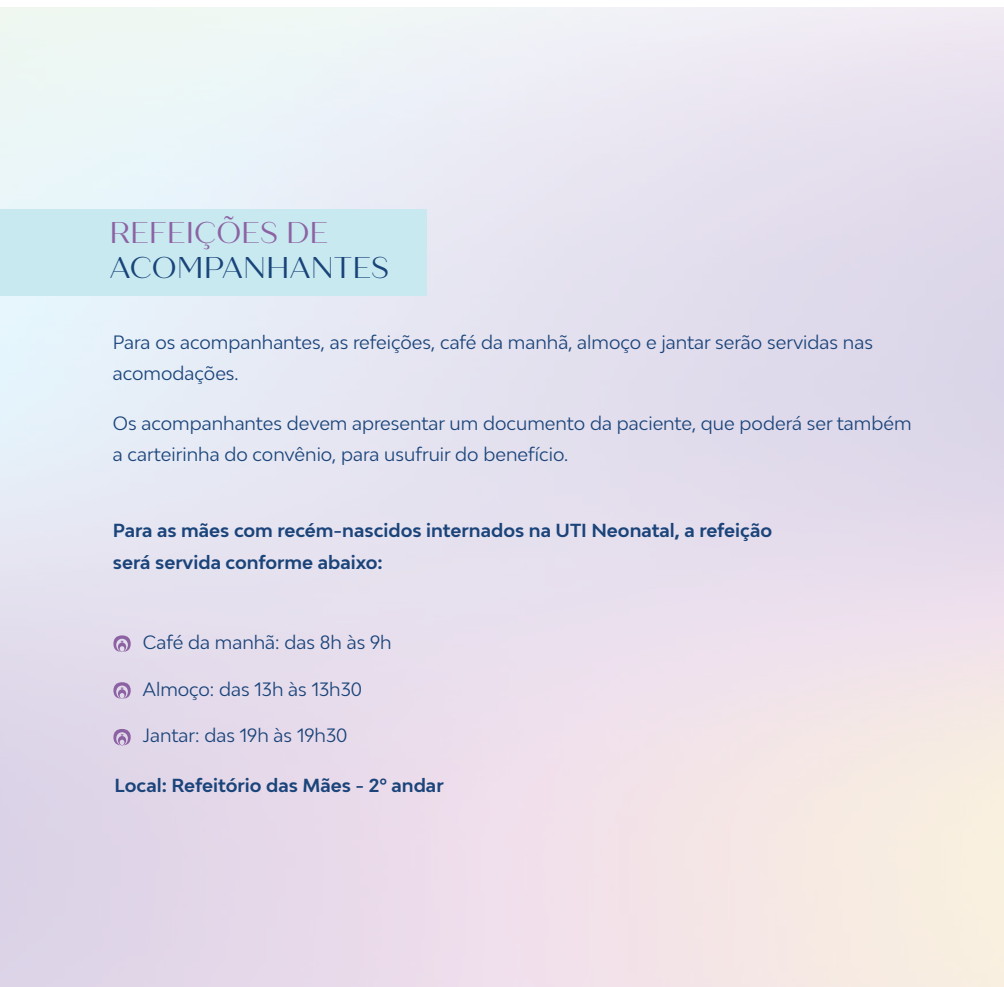
<style>
.page{position:relative;width:1004px;height:987px;background:#fff}
.page>*{position:absolute;margin:0;border:0;box-sizing:border-box;transform-origin:0 0}
.t1{font:30px "Quiche Sans";color:#194479}
.t2{font:30px "Quiche Sans";color:#8c62a3}
.t3{font:18px/31.5px "Bw Modelica";color:#1a447a}
.t4{font:700 18px/31.5px "Bw Modelica";color:#1a447a}
</style>
<div class="page">
<div style="left:0;top:209px;width:427px;height:86px;background:#c8e9f0"></div>
<svg style="left:113px;top:635px;width:18px;height:17px"></svg>
<svg style="left:113px;top:682px;width:18px;height:16px"></svg>
<svg style="left:113px;top:729px;width:18px;height:16px"></svg>
<h1 class="t2" style="left:109px;top:215px;width:220px">REFEIÇÕES DE</h1>
<h1 class="t1" style="left:109px;top:249px;width:281px">ACOMPANHANTES</h1>
<p class="t3" style="left:113px;top:326px;width:761px">Para os acompanhantes, as refeições, café da manhã, almoço e jantar serão servidas nas acomodações.</p>
<p class="t3" style="left:113px;top:407px;width:800px">Os acompanhantes devem apresentar um documento da paciente, que poderá ser também a carteirinha do convênio, para usufruir do benefício.</p>
<p class="t4" style="left:113px;top:514px;width:661px">Para as mães com recém-nascidos internados na UTI Neonatal, a refeição será servida conforme abaixo:</p>
<p class="t3" style="left:143px;top:626px;width:250px">Café da manhã: das 8h às 9h</p>
<p class="t3" style="left:143px;top:673px;width:221px">Almoço: das 13h às 13h30</p>
<p class="t3" style="left:143px;top:719px;width:206px">Jantar: das 19h às 19h30</p>
<p class="t4" style="left:115px;top:769px;width:330px">Local: Refeitório das Mães - 2º andar</p>
</div>
